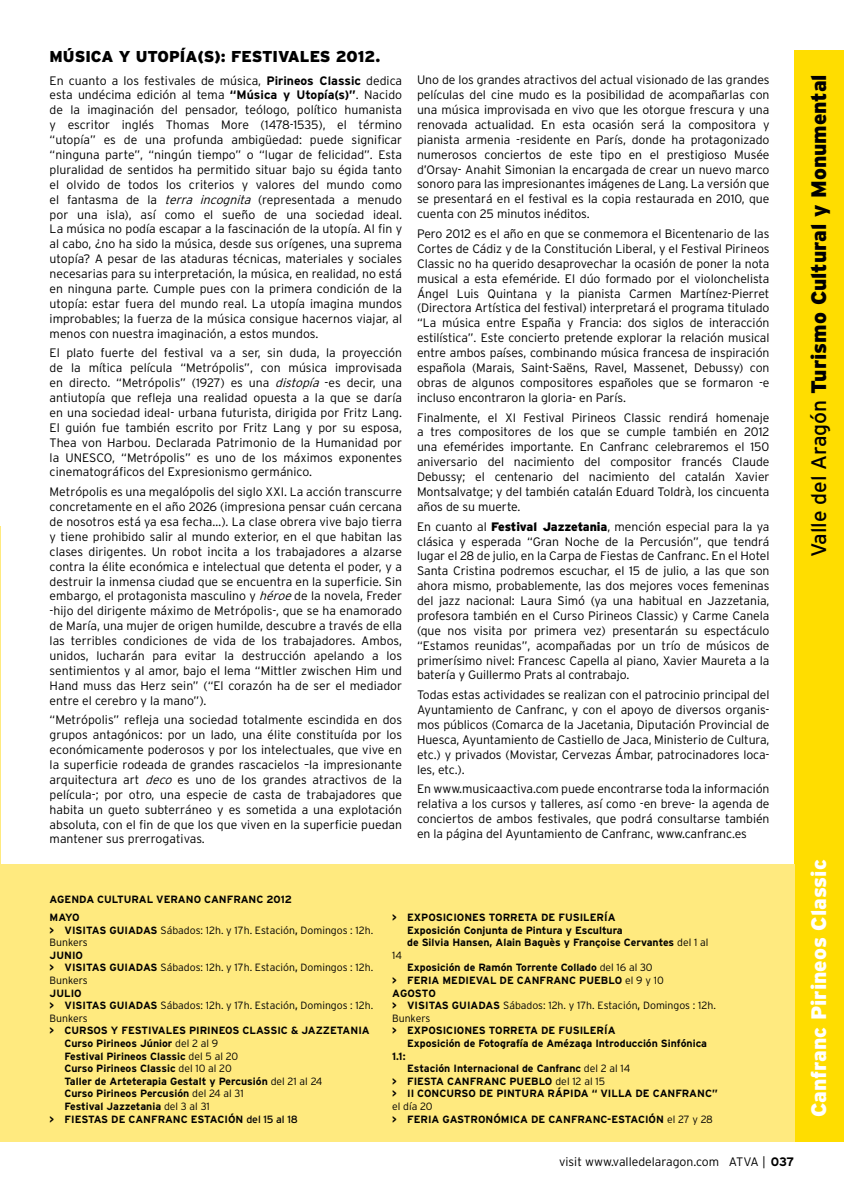
<style>
.page{position:relative;width:844px;height:1191px;background:#fff}
.page>*{position:absolute;margin:0;border:0;box-sizing:border-box;transform-origin:0 0}
.t1{font:900 21px "Interstate";color:#000}
.t2{font:900 21px "Interstate";color:#fff}
.t3{font:900 15.75px "Interstate";color:#000}
.t4{font:300 12.25px/14.9px "Interstate";letter-spacing:-.005em;color:#000;text-align:justify}
.t5{font:700 10.5px "Interstate";color:#000}
.t6{font:300 10.5px "Interstate";color:#000}
.s1{font-weight:700}
.s2{font-style:italic}
.s3{font-weight:900}
.s4{font-weight:400}
.s5{font-weight:300}
.s6{font-style:inherit}
</style>
<div class="page">
<hr style="left:0;top:526px;width:1px;height:338px;background:#ffea7f">
<div style="left:794px;top:50px;width:49px;height:1091px;background:#fd0"></div>
<div style="left:0;top:864px;width:794px;height:277px;background:#ffea7f"></div>
<p class="t3" style="left:50px;top:48px;width:332px">MÚSICA Y UTOPÍA(S): FESTIVALES 2012.</p>
<p class="t4" style="left:50px;top:73px;width:354px">En cuanto a los festivales de música, <span class="s1">Pirineos Classic</span> dedica esta undécima edición al tema <span class="s1">“Música y Utopía(s)”</span>. Nacido de la imaginación del pensador, teólogo, político humanista y escritor inglés Thomas More (1478-1535), el término “utopía” es de una profunda ambigüedad: puede significar “ninguna parte”, “ningún tiempo” o “lugar de felicidad”. Esta pluralidad de sentidos ha permitido situar bajo su égida tanto el olvido de todos los criterios y valores del mundo como el fantasma de la <span class="s2">terra incognita</span> (representada a menudo por una isla), así como el sueño de una sociedad ideal.<br>La música no podía escapar a la fascinación de la utopía. Al fin y al cabo, ¿no ha sido la música, desde sus orígenes, una suprema utopía? A pesar de las ataduras técnicas, materiales y sociales necesarias para su interpretación, la música, en realidad, no está en ninguna parte. Cumple pues con la primera condición de la utopía: estar fuera del mundo real. La utopía imagina mundos improbables; la fuerza de la música consigue hacernos viajar, al menos con nuestra imaginación, a estos mundos.</p>
<p class="t4" style="left:50px;top:345px;width:354px">El plato fuerte del festival va a ser, sin duda, la proyección de la mítica película “Metrópolis”, con música improvisada en directo. “Metrópolis” (1927) es una <span class="s2">distopía</span> -es decir, una antiutopía que refleja una realidad opuesta a la que se daría en una sociedad ideal- urbana futurista, dirigida por Fritz Lang.<br>El guión fue también escrito por Fritz Lang y por su esposa, Thea von Harbou. Declarada Patrimonio de la Humanidad por la UNESCO, “Metrópolis” es uno de los máximos exponentes cinematográficos del Expresionismo germánico.</p>
<p class="t4" style="left:50px;top:484px;width:354px">Metrópolis es una megalópolis del siglo XXI. La acción transcurre concretamente en el año 2026 (impresiona pensar cuán cercana de nosotros está ya esa fecha…). La clase obrera vive bajo tierra y tiene prohibido salir al mundo exterior, en el que habitan las clases dirigentes. Un robot incita a los trabajadores a alzarse contra la élite económica e intelectual que detenta el poder, y a destruir la inmensa ciudad que se encuentra en la superficie. Sin embargo, el protagonista masculino y <span class="s2">héroe</span>de la novela, Freder -hijo del dirigente máximo de Metrópolis-, que se ha enamorado de María, una mujer de origen humilde, descubre a través de ella las terribles condiciones de vida de los trabajadores. Ambos, unidos, lucharán para evitar la destrucción apelando a los sentimientos y al amor, bajo el lema “Mittler zwischen Him und Hand muss das Herz sein” (“El corazón ha de ser el mediador entre el cerebro y la mano”).</p>
<p class="t4" style="left:50px;top:712px;width:354px">“Metrópolis” refleja una sociedad totalmente escindida en dos grupos antagónicos: por un lado, una élite constituída por los económicamente poderosos y por los intelectuales, que vive en la superficie rodeada de grandes rascacielos –la impresionante arquitectura art <span class="s2">deco</span> es uno de los grandes atractivos de la película-; por otro, una especie de casta de trabajadores que habita un gueto subterráneo y es sometida a una explotación absoluta, con el fin de que los que viven en la superficie puedan mantener sus prerrogativas.</p>
<p class="t4" style="left:417px;top:72px;width:354px">Uno de los grandes atractivos del actual visionado de las grandes películas del cine mudo es la posibilidad de acompañarlas con una música improvisada en vivo que les otorgue frescura y una renovada actualidad. En esta ocasión será la compositora y pianista armenia -residente en París, donde ha protagonizado numerosos conciertos de este tipo en el prestigioso Musée d’Orsay- Anahit Simonian la encargada de crear un nuevo marco sonoro para las impresionantes imágenes de Lang. La versión que se presentará en el festival es la copia restaurada en 2010, que cuenta con 25 minutos inéditos.</p>
<p class="t4" style="left:417px;top:226px;width:354px">Pero 2012 es el año en que se conmemora el Bicentenario de las Cortes de Cádiz y de la Constitución Liberal, y el Festival Pirineos Classic no ha querido desaprovechar la ocasión de poner la nota musical a esta efeméride. El dúo formado por el violonchelista Ángel Luis Quintana y la pianista Carmen Martínez-Pierret (Directora Artística del festival) interpretará el programa titulado “La música entre España y Francia: dos siglos de interacción estilística”. Este concierto pretende explorar la relación musical entre ambos países, combinando música francesa de inspiración española (Marais, Saint-Saëns, Ravel, Massenet, Debussy) con obras de algunos compositores españoles que se formaron -e incluso encontraron la gloria- en París.</p>
<p class="t4" style="left:417px;top:410px;width:354px">Finalmente, el XI Festival Pirineos Classic rendirá homenaje a tres compositores de los que se cumple también en 2012 una efemérides importante. En Canfranc celebraremos el 150 aniversario del nacimiento del compositor francés Claude Debussy; el centenario del nacimiento del catalán Xavier Montsalvatge; y del también catalán Eduard Toldrà, los cincuenta años de su muerte.</p>
<p class="t4" style="left:417px;top:519px;width:354px">En cuanto al <span class="s3">Festival Jazzetania</span>, mención especial para la ya clásica y esperada “Gran Noche de la Percusión”, que tendrá lugar el 28 de julio, en la Carpa de Fiestas de Canfranc. En el Hotel Santa Cristina podremos escuchar, el 15 de julio, a las que son ahora mismo, probablemente, las dos mejores voces femeninas del jazz nacional: Laura Simó (ya una habitual en Jazzetania, profesora también en el Curso Pirineos Classic) y Carme Canela (que nos visita por primera vez) presentarán su espectáculo “Estamos reunidas”, acompañadas por un trío de músicos de primerísimo nivel: Francesc Capella al piano, Xavier Maureta a la batería y Guillermo Prats al contrabajo.</p>
<p class="t4" style="left:417px;top:687px;width:354px">Todas estas actividades se realizan con el patrocinio principal del Ayuntamiento de Canfranc, y con el apoyo de diversos organis&shy;mos públicos (Comarca de la Jacetania, Diputación Provincial de Huesca, Ayuntamiento de Castiello de Jaca, Ministerio de Cultura, etc.) y privados (Movistar, Cervezas Ámbar, patrocinadores loca&shy;les, etc.).</p>
<p class="t4" style="left:417px;top:781px;width:354px">En www.musicaactiva.com puede encontrarse toda la información relativa a los cursos y talleres, así como -en breve- la agenda de conciertos de ambos festivales, que podrá consultarse también en la página del Ayuntamiento de Canfranc, www.canfranc.es</p>
<p class="t5" style="left:50px;top:893px;width:244px">AGENDA CULTURAL VERANO CANFRANC 2012</p>
<p class="t5" style="left:50px;top:911px;width:31px">MAYO</p>
<p class="t6" style="left:50px;top:924px;width:325px"><span class="s1">&gt; VISITAS GUIADAS</span> Sábados: 12h. y 17h. Estación<span class="s4">,</span> Domingos : 12h.</p>
<p class="t6" style="left:50px;top:936px;width:40px">Bunkers</p>
<p class="t5" style="left:50px;top:949px;width:35px">JUNIO</p>
<p class="t6" style="left:50px;top:961px;width:325px"><span class="s1">&gt; VISITAS GUIADAS</span> Sábados: 12h. y 17h. Estación<span class="s4">,</span> Domingos : 12h.</p>
<p class="t6" style="left:50px;top:974px;width:40px">Bunkers</p>
<p class="t5" style="left:50px;top:987px;width:34px">JULIO</p>
<p class="t6" style="left:50px;top:999px;width:325px"><span class="s1">&gt; VISITAS GUIADAS</span> Sábados: 12h. y 17h. Estación<span class="s4">,</span> Domingos : 12h.</p>
<p class="t6" style="left:50px;top:1012px;width:40px">Bunkers</p>
<p class="t5" style="left:50px;top:1024px;width:321px">&gt; CURSOS Y FESTIVALES PIRINEOS CLASSIC &amp; JAZZETANIA</p>
<p class="t5" style="left:64px;top:1037px;width:155px">Curso Pirineos Júnior <span class="s5">del 2 al 9</span></p>
<p class="t5" style="left:64px;top:1050px;width:175px">Festival Pirineos Classic <span class="s5">del 5 al 20</span></p>
<p class="t5" style="left:64px;top:1062px;width:169px">Curso Pirineos Classic <span class="s5">del 10 al 20</span></p>
<p class="t5" style="left:64px;top:1075px;width:259px">Taller de Arteterapia Gestalt y Percusión <span class="s5">del 21 al 24</span></p>
<p class="t5" style="left:64px;top:1087px;width:181px">Curso Pirineos Percusión <span class="s5">del 24 al 31</span></p>
<p class="t5" style="left:64px;top:1100px;width:147px">Festival Jazzetania <span class="s5">del 3 al 31</span></p>
<p class="t5" style="left:50px;top:1113px;width:250px">&gt; FIESTAS DE CANFRANC ESTACIÓN <span class="s4">del 15 al 18</span></p>
<p class="t5" style="left:392px;top:911px;width:225px">&gt; EXPOSICIONES TORRETA DE FUSILERÍA</p>
<p class="t5" style="left:407px;top:924px;width:217px">Exposición Conjunta de Pintura y Escultura</p>
<p class="t5" style="left:407px;top:936px;width:303px">de Silvia Hansen, Alain Baguès y Françoise Cervantes <span class="s5">del 1 al</span></p>
<p class="t6" style="left:392px;top:949px;width:11px">14</p>
<p class="t5" style="left:407px;top:961px;width:247px">Exposición de Ramón Torrente Collado <span class="s5">del 16 al 30</span></p>
<p class="t5" style="left:392px;top:974px;width:273px">&gt; FERIA MEDIEVAL DE CANFRANC PUEBLO <span class="s5">el 9 y 10</span></p>
<p class="t5" style="left:392px;top:987px;width:45px">AGOSTO</p>
<p class="t6" style="left:392px;top:999px;width:325px"><span class="s1">&gt; VISITAS GUIADAS</span> Sábados: 12h. y 17h. Estación<span class="s4">,</span> Domingos : 12h.</p>
<p class="t6" style="left:392px;top:1012px;width:40px">Bunkers</p>
<p class="t5" style="left:392px;top:1024px;width:225px">&gt; EXPOSICIONES TORRETA DE FUSILERÍA</p>
<p class="t5" style="left:407px;top:1037px;width:301px">Exposición de Fotografía de Amézaga Introducción Sinfónica</p>
<p class="t5" style="left:392px;top:1050px;width:15px">1.1:</p>
<p class="t5" style="left:407px;top:1062px;width:225px">Estación Internacional de Canfranc <span class="s5">del 2 al 14</span></p>
<p class="t5" style="left:392px;top:1075px;width:214px">&gt; FIESTA CANFRANC PUEBLO <span class="s5">del 12 al 15</span></p>
<p class="t5" style="left:392px;top:1087px;width:327px">&gt; II CONCURSO DE PINTURA RÁPIDA “ VILLA DE CANFRANC”</p>
<p class="t6" style="left:392px;top:1100px;width:42px">el día 20</p>
<p class="t5" style="left:392px;top:1113px;width:322px">&gt; FERIA GASTRONÓMICA DE CANFRANC-ESTACIÓN <span class="s5">el 27 y 28</span></p>
<p class="t4" style="left:559px;top:1154px;width:237px">visit www.valledelaragon.com <span class="s6">ATVA |</span> <span class="s1">037</span></p>
<p class="t1" style="left:806px;top:557px;width:484px;rotate:-90deg"><span class="s4">Valle del Aragón</span> Turismo Cultural y Monumental</p>
<p class="t2" style="left:806px;top:1116px;width:259px;rotate:-90deg">Canfranc Pirineos Classic</p>
</div>
